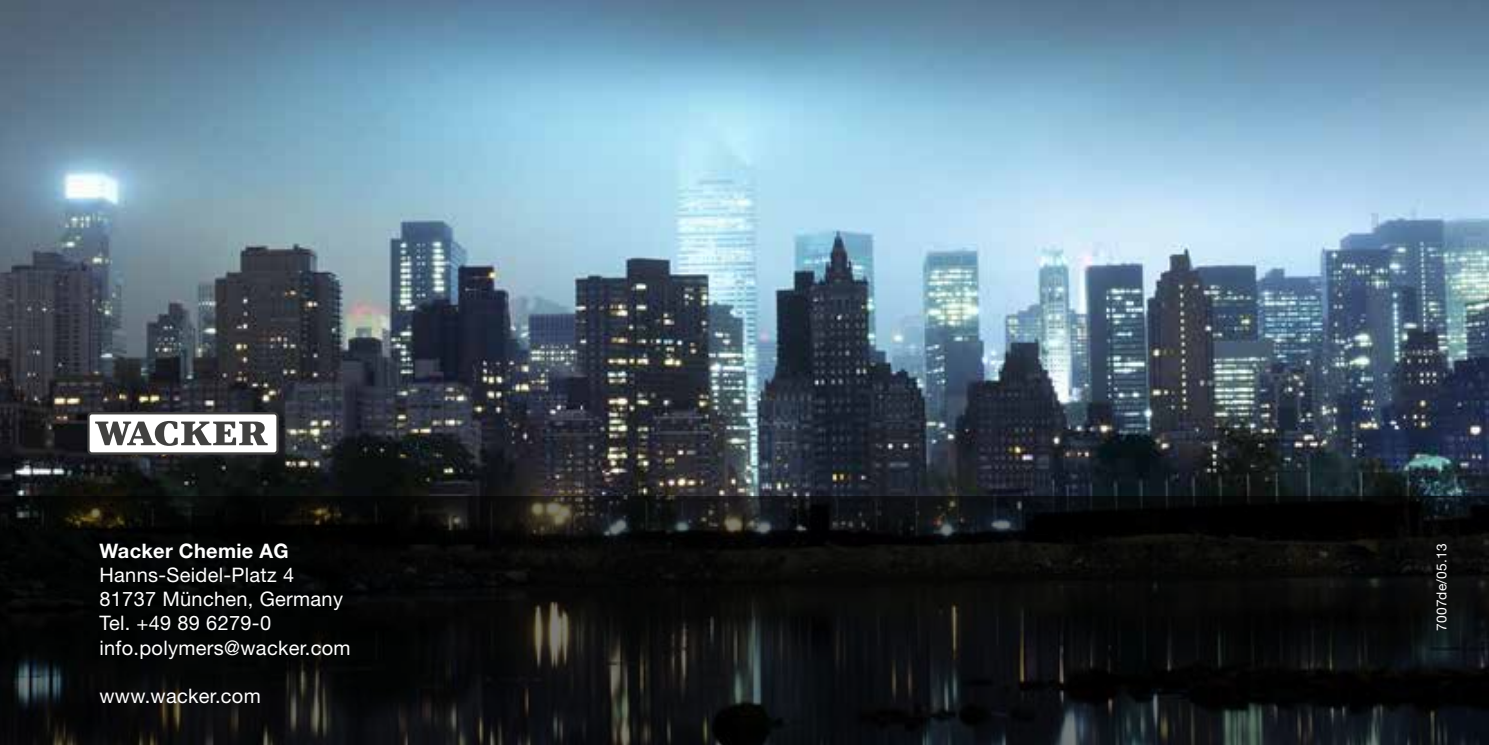
<style>
.page{position:relative;width:1489px;height:745px;background:#fff}
.page>*{position:absolute;margin:0;border:0;box-sizing:border-box;transform-origin:0 0}
.t1{font:20px/24px "Helvetica Neue LT Pro";letter-spacing:.015em;color:#fff}
.t2{font:700 20px "Helvetica Neue LT Pro";letter-spacing:.015em;color:#fff}
.t3{font:13.75px "Helvetica Neue LT Pro";letter-spacing:.015em;color:#fff}
</style>
<div class="page">
<img style="left:0;top:0;width:1488px;height:496px">
<svg style="left:0;top:496px;width:1488px;height:248px;background:#0b0c0d"></svg>
<svg style="left:87px;top:412px;width:192px;height:42px"></svg>
<div style="left:90px;top:414px;width:186px;height:38px;background:#fff;border-radius:2px"></div>
<svg style="left:95px;top:420px;width:173px;height:25px"></svg>
<p class="t2" style="left:99px;top:538px;width:191px">Wacker Chemie AG</p>
<p class="t1" style="left:99px;top:562px;width:253px">Hanns-Seidel-Platz 4<br>81737 M ünchen, Germany<br>Tel. +49 89 6279-0 info.polymers@wacker.com</p>
<p class="t1" style="left:99px;top:682px;width:163px">www.wacker.com</p>
<p class="t3" style="left:1432px;top:630px;width:89px;rotate:-90deg">7007de/05.13</p>
</div>
